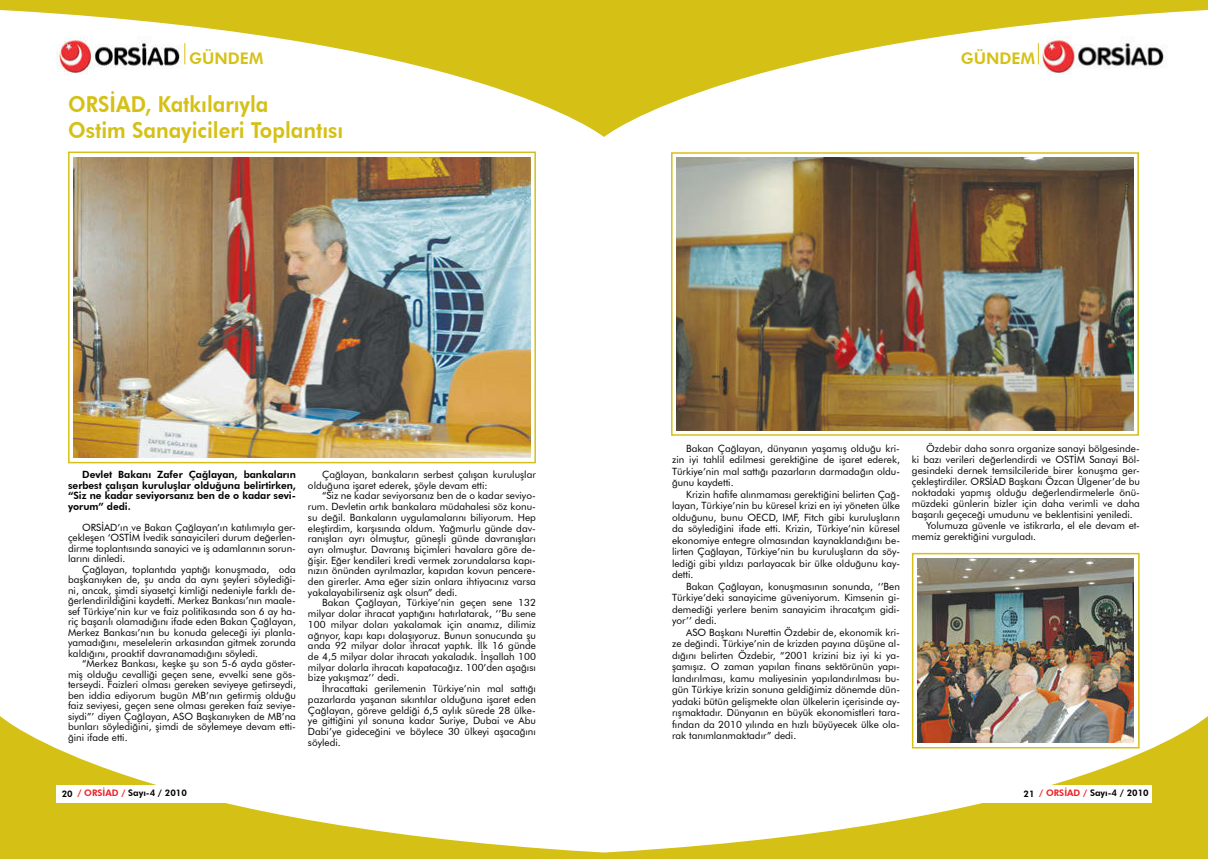
<style>
.page{position:relative;width:1208px;height:859px;background:#fff}
.page>*{position:absolute;margin:0;border:0;box-sizing:border-box;transform-origin:0 0}
.t1{font:800 22px/26.4px "Futura BT";color:#d5c116;scale:.93 1}
.t2{font:800 16px "Futura BT";color:#d5c116}
.t3{font:10px/11.5px "Futura BT";color:#000;text-align:justify}
.t4{font:800 10px/10.5px "Futura BT";color:#000;text-align:justify}
.t5{font:800 9px "Futura BT";color:#000}
.s1{color:#ed1d24}
</style>
<div class="page">
<svg style="left:0;top:0;width:604px;height:137px"></svg>
<svg style="left:0;top:716px;width:604px;height:143px"></svg>
<img style="left:56px;top:37px;width:132px;height:37px">
<svg style="left:184px;top:43px;width:1px;height:21px"></svg>
<div style="left:57px;top:785px;width:198px;height:17px;background:#fff"></div>
<img style="left:74px;top:157px;width:456px;height:301px">
<div style="left:68px;top:152px;width:468px;height:311px;border:2px solid #d5c116"></div>
<svg style="left:604px;top:0;width:604px;height:137px"></svg>
<svg style="left:604px;top:716px;width:604px;height:143px"></svg>
<img style="left:1039px;top:37px;width:132px;height:37px">
<svg style="left:1037px;top:43px;width:1px;height:21px"></svg>
<div style="left:952px;top:785px;width:199px;height:17px;background:#fff"></div>
<img style="left:917px;top:558px;width:217px;height:185px">
<div style="left:912px;top:553px;width:227px;height:195px;border:2px solid #d5c116"></div>
<img style="left:676px;top:158px;width:457px;height:272px">
<div style="left:671px;top:152px;width:468px;height:284px;border:2px solid #d5c116"></div>
<h2 class="t2" style="left:189px;top:48px;width:75px">GÜNDEM</h2>
<h1 class="t1" style="left:68px;top:91px;width:297px">ORSİAD, Katkılarıyla<br>Ostim Sanayicileri Toplantısı</h1>
<p class="t4" style="left:68px;top:469px;width:229px;text-indent:14px">Devlet Bakanı Zafer Çağlayan, bankaların serbest çalışan kuruluşlar olduğuna belirtirken, “Siz ne kadar seviyorsanız ben de o kadar sevi&shy;yorum” dedi.</p>
<p class="t3" style="left:68px;top:522px;width:229px;line-height:10.5px;text-indent:14px">ORSİAD’ın ve Bakan Çağlayan’ın katılımıyla ger&shy;çekleşen ‘OSTİM İvedik sanayicileri durum değerlen&shy;dirme toplantısında sanayici ve iş adamlarının sorun&shy;larını dinledi.</p>
<p class="t3" style="left:68px;top:564px;width:229px;line-height:10.5px;text-indent:14px">Çağlayan, toplantıda yaptığı konuşmada, oda başkanıyken de, şu anda da aynı şeyleri söylediği&shy;ni, ancak, şimdi siyasetçi kimliği nedeniyle farklı de&shy;ğerlendirildiğini kaydetti. Merkez Bankası’nın maale&shy;sef Türkiye’nin kur ve faiz politikasında son 6 ay ha&shy;riç başarılı olamadığını ifade eden Bakan Çağlayan, Merkez Bankası’nın bu konuda geleceği iyi planla&shy;yamadığını, meselelerin arkasından gitmek zorunda kaldığını, proaktif davranamadığını söyledi.</p>
<p class="t3" style="left:68px;top:658px;width:229px;line-height:10.6px;text-indent:14px">“Merkez Bankası, keşke şu son 5-6 ayda göster&shy;miş olduğu cevalliği geçen sene, evvelki sene gös&shy;terseydi. Faizleri olması gereken seviyeye getirseydi, ben iddia ediyorum bugün MB’nın getirmiş olduğu faiz seviyesi, geçen sene olması gereken faiz seviye&shy;siydi”’ diyen Çağlayan, ASO Başkanıyken de MB’na bunları söylediğini, şimdi de söylemeye devam etti&shy;ğini ifade etti.</p>
<p class="t3" style="left:308px;top:469px;width:229px;line-height:10.7px;text-indent:14px">Çağlayan, bankaların serbest çalışan kuruluşlar olduğuna işaret ederek, şöyle devam etti:</p>
<p class="t3" style="left:308px;top:490px;width:229px;line-height:10.7px;text-indent:14px">“Siz ne kadar seviyorsanız ben de o kadar seviyo&shy;rum. Devletin artık bankalara müdahalesi söz konu&shy;su değil. Bankaların uygulamalarını biliyorum. Hep eleştirdim, karşısında oldum. Yağmurlu günde dav&shy;ranışları ayrı olmuştur, güneşli günde davranışları ayrı olmuştur. Davranış biçimleri havalara göre de&shy;ğişir. Eğer kendileri kredi vermek zorundalarsa kapı&shy;nızın önünden ayrılmazlar, kapıdan kovun pencere&shy;den girerler. Ama eğer sizin onlara ihtiyacınız varsa yakalayabilirseniz aşk olsun” dedi.</p>
<p class="t3" style="left:308px;top:597px;width:229px;line-height:10.7px;text-indent:14px">Bakan Çağlayan, Türkiye’nin geçen sene 132 milyar dolar ihracat yaptığını hatırlatarak, ‘’Bu sene 100 milyar doları yakalamak için anamız, dilimiz ağrıyor, kapı kapı dolaşıyoruz. Bunun sonucunda şu anda 92 milyar dolar ihracat yaptık. İlk 16 günde de 4,5 milyar dolar ihracatı yakaladık. İnşallah 100 milyar dolarla ihracatı kapatacağız. 100’den aşağısı bize yakışmaz’’ dedi.</p>
<p class="t3" style="left:308px;top:683px;width:229px;line-height:10.8px;text-indent:14px">İhracattaki gerilemenin Türkiye’nin mal sattığı pazarlarda yaşanan sıkıntılar olduğuna işaret eden Çağlayan, göreve geldiği 6,5 aylık sürede 28 ülke&shy;ye gittiğini yıl sonuna kadar Suriye, Dubai ve Abu Dabi’ye gideceğini ve böylece 30 ülkeyi aşacağını söyledi.</p>
<p class="t5" style="left:62px;top:788px;width:127px">20 <span class="s1">/ ORSİAD /</span> Sayı-4 / 2010</p>
<h2 class="t2" style="left:961px;top:48px;width:75px">GÜNDEM</h2>
<p class="t3" style="left:672px;top:442px;width:229px;text-indent:14px">Bakan Çağlayan, dünyanın yaşamış olduğu kri&shy;zin iyi tahlil edilmesi gerektiğine de işaret ederek, Türkiye’nin mal sattığı pazarların darmadağın oldu&shy;ğunu kaydetti.</p>
<p class="t3" style="left:672px;top:488px;width:229px;text-indent:14px">Krizin hafife alınmaması gerektiğini belirten Çağ&shy;layan, Türkiye’nin bu küresel krizi en iyi yöneten ülke olduğunu, bunu OECD, IMF, Fitch gibi kuruluşların da söylediğini ifade etti. Krizin, Türkiye’nin küresel ekonomiye entegre olmasından kaynaklandığını be&shy;lirten Çağlayan, Türkiye’nin bu kuruluşların da söy&shy;lediği gibi yıldızı parlayacak bir ülke olduğunu kay&shy;detti.</p>
<p class="t3" style="left:672px;top:580px;width:229px;text-indent:14px">Bakan Çağlayan, konuşmasının sonunda, ‘’Ben Türkiye’deki sanayicime güveniyorum. Kimsenin gi&shy;demediği yerlere benim sanayicim ihracatçım gidi&shy;yor’’ dedi.</p>
<p class="t3" style="left:672px;top:626px;width:229px;text-indent:14px">ASO Başkanı Nurettin Özdebir de, ekonomik kri&shy;ze değindi. Türkiye’nin de krizden payına düşüne al&shy;dığını belirten Özdebir, “2001 krizini biz iyi ki ya&shy;şamışız. O zaman yapılan finans sektörünün yapı&shy;landırılması, kamu maliyesinin yapılandırılması bu&shy;gün Türkiye krizin sonuna geldiğimiz dönemde dün&shy;yadaki bütün gelişmekte olan ülkelerin içerisinde ay&shy;rışmaktadır. Dünyanın en büyük ekonomistleri tara&shy;fından da 2010 yılında en hızlı büyüyecek ülke ola&shy;rak tanımlanmaktadır” dedi.</p>
<p class="t3" style="left:926px;top:442px;width:215px">Özdebir daha sonra organize sanayi bölgesinde-</p>
<p class="t3" style="left:912px;top:453px;width:229px">ki bazı verileri değerlendirdi ve OSTİM Sanayi Böl-</p>
<p class="t3" style="left:912px;top:464px;width:229px">gesindeki dernek temsilcileride birer konuşma ger-</p>
<p class="t3" style="left:912px;top:475px;width:229px">çekleştirdiler. ORSİAD Başkanı Özcan Ülgener’de bu</p>
<p class="t3" style="left:912px;top:486px;width:229px">noktadaki yapmış olduğu değerlendirmelerle önü-</p>
<p class="t3" style="left:912px;top:497px;width:229px">müzdeki günlerin bizler için daha verimli ve daha</p>
<p class="t3" style="left:912px;top:508px;width:222px">başarılı geçeceği umudunu ve beklentisini yeniledi.</p>
<p class="t3" style="left:926px;top:519px;width:215px">Yolumuza güvenle ve istikrarla, el ele devam et-</p>
<p class="t3" style="left:912px;top:530px;width:126px">memiz gerektiğini vurguladı.</p>
<p class="t5" style="left:1023px;top:788px;width:127px">21 <span class="s1">/ ORSİAD /</span> Sayı-4 / 2010</p>
</div>
